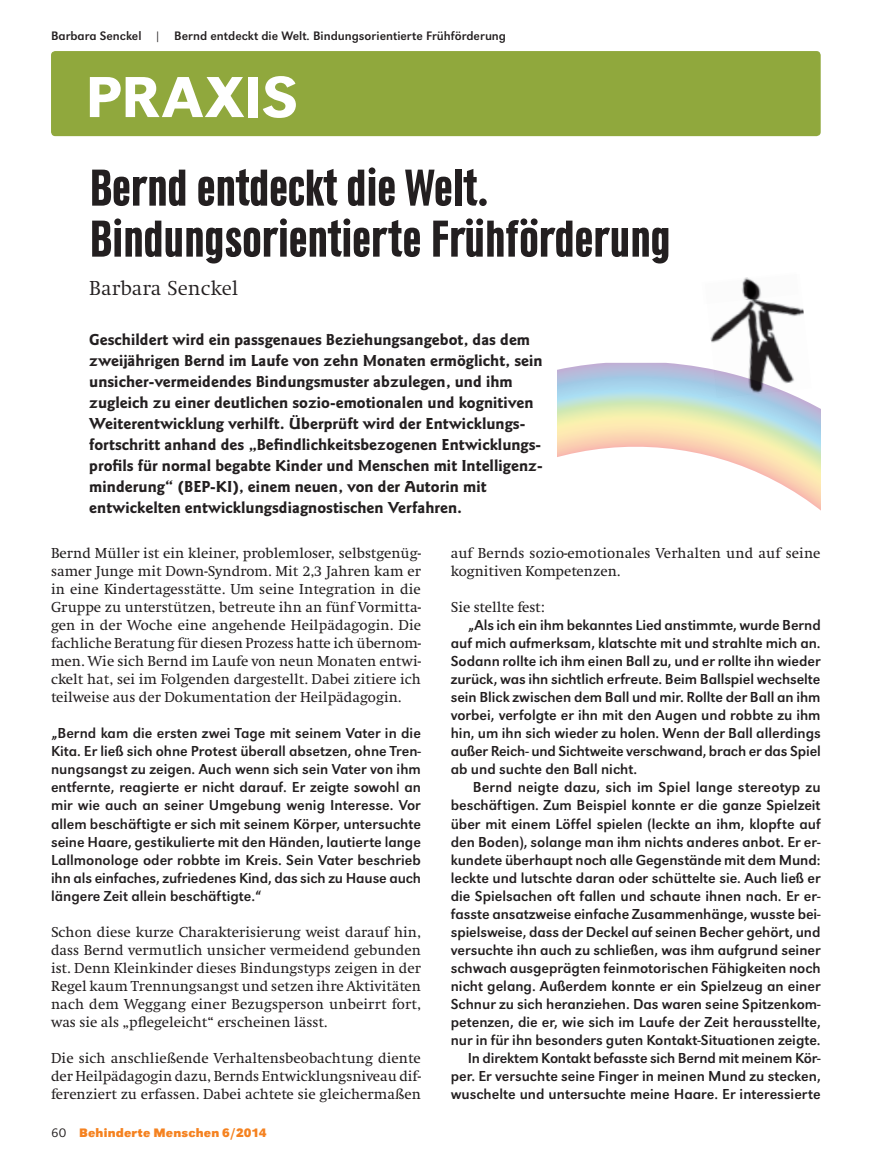
<style>
.page{position:relative;width:893px;height:1170px;background:#fff}
.page>*{position:absolute;margin:0;border:0;box-sizing:border-box;transform-origin:0 0}
.t1{font:500 expanded 60px "URW Grotesk T";color:#fff}
.t2{font:700 condensed 54px/51px "URW Grotesk T";letter-spacing:-.01em;color:#231f20}
.t3{font:300 21px "Swift";color:#231f20}
.t4{font:700 16.5px/21px "Goudy Sans";color:#231f20}
.t5{font:15px/18px "URW Grotesk T";color:#231f20;text-align:justify}
.t6{font:15px/18px "Swift";color:#231f20;text-align:justify}
.t7{font:12.75px "URW Grotesk T";color:#231f20}
.t8{font:700 12.75px "URW Grotesk T";letter-spacing:.015em;color:#f58220}
.s1{font-family:"URW Grotesk T Ligh Extr Wide";font-weight:400;color:#231f20}
</style>
<div class="page">
<svg style="left:557px;top:363px;width:264px;height:148px"></svg>
<div style="left:51px;top:51px;width:770px;height:85px;background:#90a83d;border-radius:4px"></div>
<img style="left:705px;top:304px;width:107px;height:94px">
<img style="left:742px;top:277px;width:38px;height:27px">
<p class="t7" style="left:51px;top:28px;width:457px">Barbara Senckel | Bernd entdeckt die Welt. Bindungsorientierte Frühförderung</p>
<h1 class="t1" style="left:85px;top:63px;width:215px">PRAXIS</h1>
<h2 class="t2" style="left:89px;top:162px;width:583px">Bernd entdeckt die Welt.<br>Bindungsorientierte Frühförderung</h2>
<h3 class="t3" style="left:89px;top:277px;width:150px">Barbara Senckel</h3>
<p class="t4" style="left:89px;top:329px;width:455px">Geschildert wird ein passgenaues Beziehungsangebot, das dem zweijährigen Bernd im Laufe von zehn Monaten ermöglicht, sein unsicher-vermeidendes Bindungsmuster abzulegen, und ihm zugleich zu einer deutlichen sozio-emotionalen und kognitiven Weiterentwicklung verhilft. Überprüft wird der Entwicklungs&shy;fortschritt anhand des „Befindlichkeitsbezogenen Entwicklungs&shy;profils für normal begabte Kinder und Menschen mit Intelligenz&shy;minderung“ (BEP-KI), einem neuen, von der Autorin mit entwickelten entwicklungsdiagnostischen Verfahren.</p>
<p class="t6" style="left:51px;top:544px;width:372px">Bernd Müller ist ein kleiner, problemloser, selbstgenüg&shy;samer Junge mit Down-Syndrom. Mit 2,3 Jahren kam er in eine Kindertagesstätte. Um seine Integration in die Gruppe zu unterstützen, betreute ihn an fünf Vormitta&shy;gen in der Woche eine angehende Heilpädagogin. Die fachliche Beratung für diesen Prozess hatte ich übernom&shy;men. Wie sich Bernd im Laufe von neun Monaten entwi&shy;ckelt hat, sei im Folgenden dargestellt. Dabei zitiere ich teilweise aus der Dokumentation der Heilpädagogin.</p>
<p class="t5" style="left:51px;top:724px;width:372px">„Bernd kam die ersten zwei Tage mit seinem Vater in die Kita. Er ließ sich ohne Protest überall absetzen, ohne Tren&shy;nungsangst zu zeigen. Auch wenn sich sein Vater von ihm entfernte, reagierte er nicht darauf. Er zeigte sowohl an mir wie auch an seiner Umgebung wenig Interesse. Vor allem beschäftigte er sich mit seinem Körper, untersuchte seine Haare, gestikulierte mit den Händen, lautierte lange Lallmonologe oder robbte im Kreis. Sein Vater beschrieb ihn als einfaches, zufriedenes Kind, das sich zu Hause auch längere Zeit allein beschäftigte.“</p>
<p class="t6" style="left:51px;top:922px;width:372px">Schon diese kurze Charakterisierung weist darauf hin, dass Bernd vermutlich unsicher vermeidend gebunden ist. Denn Kleinkinder dieses Bindungstyps zeigen in der Regel kaum Trennungsangst und setzen ihre Aktivitäten nach dem Weggang einer Bezugsperson unbeirrt fort, was sie als „pflegeleicht“ erscheinen lässt.</p>
<p class="t6" style="left:51px;top:1048px;width:371px">Die sich anschließende Verhaltensbeobachtung diente der Heilpädagogin dazu, Bernds Entwicklungsniveau dif&shy;ferenziert zu erfassen. Dabei achtete sie gleichermaßen</p>
<p class="t8" style="left:51px;top:1125px;width:217px"><span class="s1">60</span> Behinderte Menschen 6/2014</p>
<p class="t6" style="left:451px;top:544px;width:371px">auf Bernds sozio-emotionales Verhalten und auf seine kognitiven Kompetenzen.</p>
<p class="t6" style="left:451px;top:598px;width:95px">Sie stellte fest:</p>
<p class="t5" style="left:451px;top:616px;width:372px;text-indent:17px">„Als ich ein ihm bekanntes Lied anstimmte, wurde Bernd auf mich aufmerksam, klatschte mit und strahlte mich an.<br>Sodann rollte ich ihm einen Ball zu, und er rollte ihn wieder zurück, was ihn sichtlich erfreute. Beim Ballspiel wechselte sein Blick zwischen dem Ball und mir. Rollte der Ball an ihm vorbei, verfolgte er ihn mit den Augen und robbte zu ihm hin, um ihn sich wieder zu holen. Wenn der Ball allerdings außer Reich- und Sichtweite verschwand, brach er das Spiel ab und suchte den Ball nicht.</p>
<p class="t5" style="left:451px;top:778px;width:372px;text-align:right">Bernd neigte dazu, sich im Spiel lange stereotyp zu beschäftigen. Zum Beispiel konnte er die ganze Spielzeit über mit einem Löffel spielen (leckte an ihm, klopfte auf den Boden), solange man ihm nichts anderes anbot. Er er&shy;kundete überhaupt noch alle Gegenstände mit dem Mund: leckte und lutschte daran oder schüttelte sie. Auch ließ er die Spielsachen oft fallen und schaute ihnen nach. Er er&shy;fasste ansatzweise einfache Zusammenhänge, wusste bei&shy;spielsweise, dass der Deckel auf seinen Becher gehört, und versuchte ihn auch zu schließen, was ihm aufgrund seiner schwach ausgeprägten feinmotorischen Fähigkeiten noch nicht gelang. Außerdem konnte er ein Spielzeug an einer Schnur zu sich heranziehen. Das waren seine Spitzenkom&shy;petenzen, die er, wie sich im Laufe der Zeit herausstellte, nur in für ihn besonders guten Kontakt-Situationen zeigte.<br>In direktem Kontakt befasste sich Bernd mit meinem Kör&shy;per. Er versuchte seine Finger in meinen Mund zu stecken, wuschelte und untersuchte meine Haare. Er interessierte</p>
</div>
